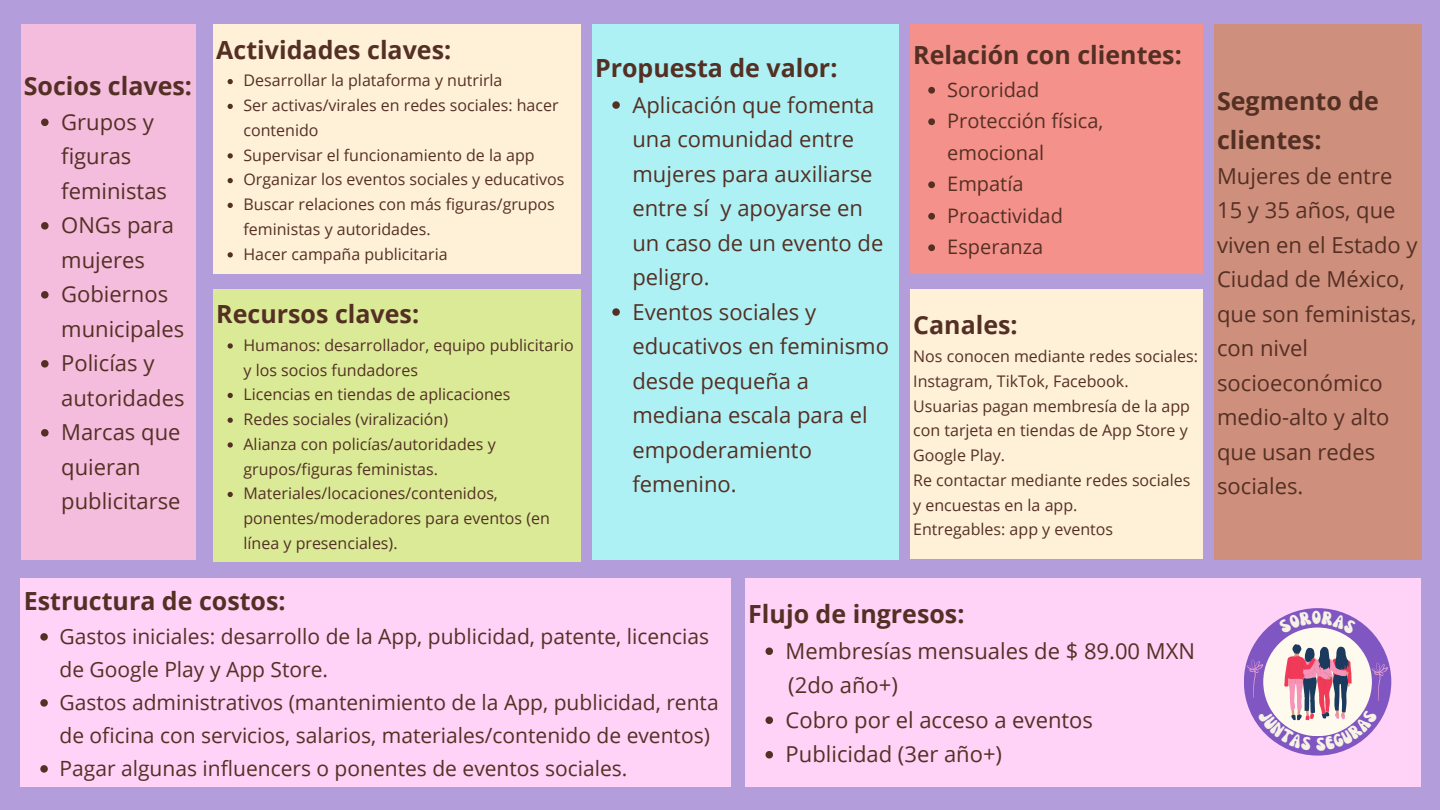
<style>
.page{position:relative;width:1440px;height:810px;background:#b39edb}
.page>*{position:absolute;margin:0;border:0;box-sizing:border-box;transform-origin:0 0}
.t1{font:700 25px/39px "Open Sans";color:#543024}
.t2{font:22px/34.5px "Open Sans";color:#543024}
.t3{font:21px/33px "Open Sans";color:#543024}
.t4{font:20px/31.5px "Open Sans";color:#543024}
.t5{font:16px/24.8px "Open Sans";color:#543024}
</style>
<div class="page">
<div style="left:21px;top:24px;width:174px;height:535px;background:#f4bcdd"></div>
<svg style="left:41px;top:119px;width:8px;height:7px"></svg>
<svg style="left:41px;top:222px;width:8px;height:8px"></svg>
<svg style="left:41px;top:291px;width:8px;height:8px"></svg>
<svg style="left:41px;top:360px;width:8px;height:8px"></svg>
<svg style="left:41px;top:429px;width:8px;height:8px"></svg>
<div style="left:213px;top:24px;width:367px;height:249px;background:#fff0d8"></div>
<svg style="left:228px;top:79px;width:5px;height:5px"></svg>
<svg style="left:228px;top:104px;width:5px;height:5px"></svg>
<svg style="left:228px;top:153px;width:5px;height:5px"></svg>
<svg style="left:228px;top:178px;width:5px;height:5px"></svg>
<svg style="left:228px;top:203px;width:5px;height:5px"></svg>
<svg style="left:228px;top:252px;width:5px;height:5px"></svg>
<div style="left:213px;top:289px;width:367px;height:273px;background:#daea97"></div>
<svg style="left:228px;top:343px;width:5px;height:6px"></svg>
<svg style="left:228px;top:393px;width:5px;height:5px"></svg>
<svg style="left:228px;top:418px;width:5px;height:5px"></svg>
<svg style="left:228px;top:442px;width:5px;height:6px"></svg>
<svg style="left:228px;top:492px;width:5px;height:5px"></svg>
<div style="left:592px;top:24px;width:306px;height:535px;background:#aef1f4"></div>
<svg style="left:612px;top:101px;width:8px;height:8px"></svg>
<svg style="left:612px;top:308px;width:8px;height:8px"></svg>
<div style="left:21px;top:578px;width:710px;height:209px;background:#ffd2f7"></div>
<svg style="left:40px;top:633px;width:8px;height:8px"></svg>
<svg style="left:40px;top:699px;width:8px;height:8px"></svg>
<svg style="left:40px;top:765px;width:8px;height:8px"></svg>
<div style="left:910px;top:24px;width:292px;height:249px;background:#f5918b"></div>
<svg style="left:928px;top:87px;width:7px;height:7px"></svg>
<svg style="left:928px;top:118px;width:7px;height:7px"></svg>
<svg style="left:928px;top:181px;width:7px;height:7px"></svg>
<svg style="left:928px;top:213px;width:7px;height:7px"></svg>
<svg style="left:928px;top:244px;width:7px;height:7px"></svg>
<div style="left:910px;top:289px;width:292px;height:270px;background:#fff0d8"></div>
<div style="left:1214px;top:24px;width:207px;height:535px;background:#ce8f7d"></div>
<div style="left:745px;top:578px;width:676px;height:209px;background:#ffd2f7"></div>
<svg style="left:766px;top:647px;width:7px;height:8px"></svg>
<svg style="left:766px;top:716px;width:7px;height:8px"></svg>
<svg style="left:766px;top:751px;width:7px;height:7px"></svg>
<div style="left:1244px;top:608px;width:147px;height:148px;background:#8056c2;border-radius:50%"></div>
<div style="left:1263px;top:628px;width:109px;height:108px;background:#fffaee;border-radius:50%"></div>
<svg style="left:1247px;top:644px;width:141px;height:107px"></svg>
<svg style="left:1278px;top:611px;width:79px;height:23px"></svg>
<h1 class="t1" style="left:216px;top:30px;width:236px">Actividades claves:</h1>
<h1 class="t1" style="left:24px;top:65px;width:170px">Socios claves:</h1>
<p class="t5" style="left:244px;top:68px;width:322px">Desarrollar la plataforma y nutrirla<br>Ser activas/virales en redes sociales: hacer contenido<br>Supervisar el funcionamiento de la app Organizar los eventos sociales y educativos Buscar relaciones con más figuras/grupos feministas y autoridades.<br>Hacer campaña publicitaria</p>
<h2 class="t2" style="left:61px;top:104px;width:125px">Grupos y figuras feministas<br>ONGs para mujeres<br>Gobiernos municipales<br>Policías y autoridades<br>Marcas que quieran publicitarse</h2>
<h1 class="t1" style="left:216px;top:294px;width:204px">Recursos claves:</h1>
<p class="t5" style="left:244px;top:332px;width:332px">Humanos: desarrollador, equipo publicitario y los socios fundadores<br>Licencias en tiendas de aplicaciones<br>Redes sociales (viralización)<br>Alianza con policías/autoridades y grupos/figuras feministas.<br>Materiales/locaciones/contenidos, ponentes/moderadores para eventos (en línea y presenciales).</p>
<h1 class="t1" style="left:595px;top:48px;width:244px">Propuesta de valor:</h1>
<h2 class="t2" style="left:632px;top:87px;width:258px">Aplicación que fomenta una comunidad entre mujeres para auxiliarse entre sí y apoyarse en un caso de un evento de peligro.<br>Eventos sociales y educativos en feminismo desde pequeña a mediana escala para el empoderamiento femenino.</h2>
<h1 class="t1" style="left:913px;top:34px;width:270px">Relación con clientes:</h1>
<p class="t4" style="left:947px;top:73px;width:158px">Sororidad<br>Protección física, emocional<br>Empatía<br>Proactividad<br>Esperanza</p>
<h1 class="t1" style="left:913px;top:305px;width:106px">Canales:</h1>
<p class="t5" style="left:913px;top:343px;width:286px">Nos conocen mediante redes sociales:<br>Instagram, TikTok, Facebook.<br>Usuarias pagan membresía de la app con tarjeta en tiendas de App Store y<br>Google Play.<br>Re contactar mediante redes sociales y encuestas en la app.<br>Entregables: app y eventos</p>
<h1 class="t1" style="left:24px;top:581px;width:263px">Estructura de costos:</h1>
<p class="t3" style="left:60px;top:619px;width:661px">Gastos iniciales: desarrollo de la App, publicidad, patente, licencias de Google Play y App Store.<br>Gastos administrativos (mantenimiento de la App, publicidad, renta de oficina con servicios, salarios, materiales/contenido de eventos)<br>Pagar algunas influencers o ponentes de eventos sociales.</p>
<h1 class="t1" style="left:748px;top:594px;width:218px">Flujo de ingresos:</h1>
<h2 class="t2" style="left:786px;top:633px;width:411px">Membresías mensuales de $ 89.00 MXN</h2>
<h2 class="t2" style="left:788px;top:667px;width:111px">(2do año+)</h2>
<h2 class="t2" style="left:786px;top:702px;width:309px">Cobro por el acceso a eventos<br>Publicidad (3er año+)</h2>
<h1 class="t1" style="left:1217px;top:80px;width:163px">Segmento de clientes:</h1>
<h2 class="t2" style="left:1217px;top:158px;width:202px">Mujeres de entre<br>15 y 35 años, que viven en el Estado y<br>Ciudad de México, que son feministas, con nivel socioeconómico medio-alto y alto que usan redes sociales.</h2>
</div>
